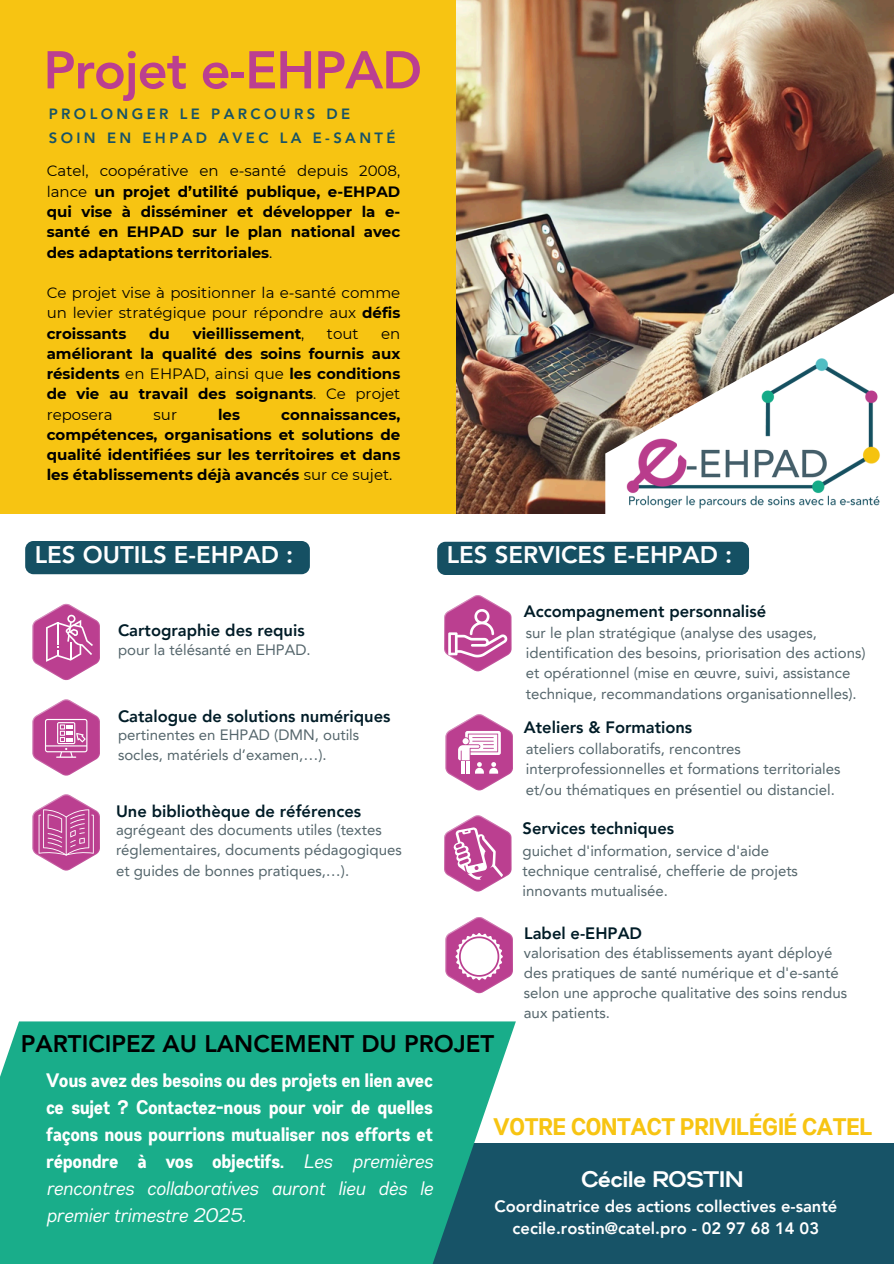
<style>
.page{position:relative;width:894px;height:1264px;background:#fff}
.page>*{position:absolute;margin:0;border:0;box-sizing:border-box;transform-origin:0 0}
.t1{font:800 52.5px "Avenir LT Pro";letter-spacing:-.02em;color:#bb3f90}
.t2{font:800 24px "Avenir LT Pro";color:#fff}
.t3{font:800 24px "Avenir LT Pro";color:#000}
.t4{font:700 24px "Gabriel Sans Cond";color:#f7c412}
.t5{font:700 22.5px "Gabriel Sans";color:#fff}
.t6{font:700 19.5px/27px "Gabriel Sans Cond";color:#fff;text-align:justify}
.t7{font:800 16.5px "Avenir LT Pro";color:#001c27}
.t8{font:800 16.5px/22.5px "Avenir LT Pro";color:#fff;text-align:center}
.t9{font:15px/20.2px "Avenir LT Pro";color:#54656b}
.t10{font:700 15px/20.2px "Montserrat";color:#000;text-align:justify}
.t11{font:15px/20.2px "Montserrat";color:#000;text-align:justify}
.t12{font:800 14.85px/23.7px "Avenir LT Pro";letter-spacing:.23em;color:#175367}
.s1{font-weight:400}
.s2{font-weight:700}
.s3{font-weight:400;font-style:italic}
</style>
<div class="page">
<div style="left:0;top:0;width:893px;height:514px;background:#f7c412"></div>
<img style="left:456px;top:0;width:437px;height:514px">
<img style="left:757px;top:218px;width:136px;height:44px">
<div style="left:0;top:1142px;width:893px;height:121px;background:#175367"></div>
<img style="left:605px;top:262px;width:288px;height:313px">
<div style="left:0;top:1021px;width:515px;height:242px;background:#19ad8a"></div>
<svg style="left:32px;top:603px;width:68px;height:77px"></svg>
<svg style="left:32px;top:794px;width:68px;height:76px"></svg>
<svg style="left:32px;top:699px;width:68px;height:77px"></svg>
<svg style="left:445px;top:917px;width:68px;height:76px"></svg>
<svg style="left:444px;top:595px;width:67px;height:76px"></svg>
<svg style="left:445px;top:714px;width:68px;height:76px"></svg>
<svg style="left:444px;top:815px;width:67px;height:76px"></svg>
<img style="left:622px;top:347px;width:269px;height:167px">
<div style="left:437px;top:541px;width:311px;height:34px;background:#155063;border-radius:8px"></div>
<div style="left:25px;top:541px;width:285px;height:33px;background:#155063"></div>
<h5 class="t1" style="left:43px;top:49px;width:380px">Projet e-EHPAD</h5>
<p class="t12" style="left:49px;top:103px;width:348px">PROLONGER LE PARCOURS DE<br>SOIN EN EHPAD AVEC LA E-SANTÉ</p>
<h5 class="t10" style="left:47px;top:161px;width:355px"><span class="s1">Catel, coopérative en e-santé depuis 2008, lance</span> un projet d’utilité publique, e-EHPAD qui vise à disséminer et développer la e&shy;santé en EHPAD sur le plan national avec des adaptations territoriales<span class="s1">.</span></h5>
<p class="t11" style="left:47px;top:282px;width:355px">Ce projet vise à positionner la e-santé comme un levier stratégique pour répondre aux <span class="s2">défis croissants</span></p>
<p class="t10" style="left:149px;top:323px;width:22px">du</p>
<p class="t10" style="left:193px;top:323px;width:113px">vieillissement<span class="s1">,</span></p>
<p class="t11" style="left:327px;top:323px;width:33px">tout</p>
<p class="t10" style="left:47px;top:323px;width:355px;text-indent:334px"><span class="s1">en </span>améliorant la qualité des soins fournis aux résidents <span class="s1">en EHPAD, ainsi que</span> les conditions de vie au travail des soignants<span class="s1">. Ce projet reposera</span></p>
<p class="t10" style="left:47px;top:404px;width:355px;text-indent:234px">connaissances, compétences, organisations et solutions de qualité identifiées sur les territoires et dans les établissements déjà avancés <span class="s1">sur ce sujet.</span></p>
<p class="t11" style="left:154px;top:404px;width:25px">sur</p>
<p class="t10" style="left:218px;top:404px;width:23px">les</p>
<p class="t2" style="left:35px;top:544px;width:260px">LES OUTILS E-EHPAD :</p>
<p class="t7" style="left:118px;top:623px;width:188px">Cartographie des requis</p>
<p class="t9" style="left:118px;top:641px;width:194px">pour la télésanté en EHPAD.</p>
<p class="t7" style="left:118px;top:709px;width:274px">Catalogue de solutions numériques</p>
<p class="t9" style="left:118px;top:725px;width:243px">pertinentes en EHPAD (DMN, outils socles, matériels d’examen,…).</p>
<h2 class="t7" style="left:116px;top:804px;width:246px">Une bibliothèque de références</h2>
<p class="t9" style="left:116px;top:821px;width:287px">agrégeant des documents utiles (textes réglementaires, documents pédagogiques et guides de bonnes pratiques,…).</p>
<p class="t2" style="left:446px;top:545px;width:287px">LES SERVICES E-EHPAD :</p>
<h5 class="t7" style="left:524px;top:604px;width:244px">Accompagnement personnalisé</h5>
<p class="t9" style="left:525px;top:624px;width:341px">sur le plan stratégique (analyse des usages, identification des besoins, priorisation des actions) et opérationnel (mise en œuvre, suivi, assistance technique, recommandations organisationnelles).</p>
<h5 class="t7" style="left:524px;top:721px;width:170px">Ateliers &amp; Formations</h5>
<p class="t9" style="left:525px;top:740px;width:316px">ateliers collaboratifs, rencontres interprofessionnelles et formations territoriales et/ou thématiques en présentiel ou distanciel.</p>
<p class="t7" style="left:522px;top:822px;width:153px">Services techniques</p>
<p class="t9" style="left:522px;top:841px;width:277px">guichet d'information, service d'aide technique centralisé, chefferie de projets innovants mutualisée.</p>
<p class="t7" style="left:524px;top:926px;width:119px">Label e-EHPAD</p>
<h2 class="t9" style="left:523px;top:943px;width:325px">valorisation des établissements ayant déployé des pratiques de santé numérique et d'e-santé selon une approche qualitative des soins rendus aux patients.</h2>
<h5 class="t3" style="left:21px;top:1033px;width:475px">PARTICIPEZ AU LANCEMENT DU PROJET</h5>
<p class="t6" style="left:47px;top:1067px;width:388px">Vous avez des besoins ou des projets en lien avec ce sujet ? Contactez-nous pour voir de quelles façons nous pourrions mutualiser nos efforts et répondre à vos objectifs. <span class="s3">Les premières rencontres collaboratives auront lieu dès le premier trimestre 2025.</span></p>
<p class="t4" style="left:494px;top:1115px;width:380px">VOTRE CONTACT PRIVILÉGIÉ CATEL</p>
<h5 class="t5" style="left:581px;top:1168px;width:163px">Cécile ROSTIN</h5>
<h5 class="t8" style="left:494px;top:1195px;width:344px">Coordinatrice des actions collectives e-santé cecile.rostin@catel.pro - 02 97 68 14 03</h5>
</div>
